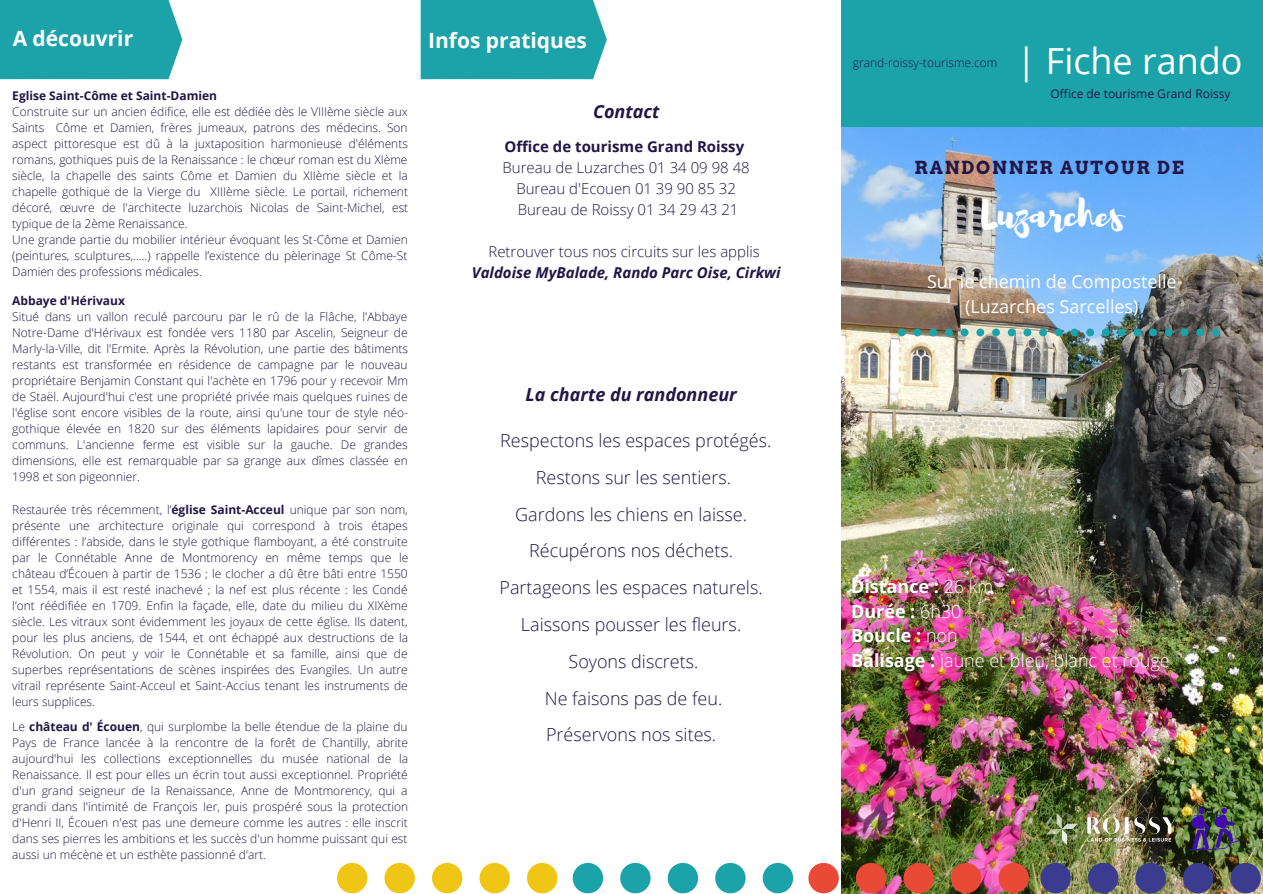
<style>
.page{position:relative;width:1263px;height:894px;background:#fff}
.page>*{position:absolute;margin:0;border:0;box-sizing:border-box;transform-origin:0 0}
.t1{font:37.35px "Brusher";letter-spacing:-.01em;color:#fff}
.t2{font:36px "Open Sans";color:#fff}
.t3{font:700 21px "Open Sans";color:#fff}
.t4{font:300 18px "Open Sans";color:#211645}
.t5{font:18px/24.8px "Open Sans";color:#fff;text-align:center}
.t6{font:700 18px "Open Sans";color:#fff}
.t7{font:300 18px "Open Sans";color:#fff}
.t8{font:italic 700 18px "Open Sans";color:#211645}
.t9{font:700 18px "Arvo";letter-spacing:.1em;color:#211645}
.t10{font:300 15px "Open Sans";color:#211645}
.t11{font:italic 700 15px "Open Sans";color:#211645}
.t12{font:700 15px "Open Sans";color:#211645}
.t13{font:300 12px/16px "Open Sans";color:#211645;text-align:justify}
.t14{font:700 12px "Open Sans";color:#211645}
.t15{font:12px "Open Sans";color:#211645}
.s1{font-weight:700}
.s2{font-weight:300}
</style>
<div class="page">
<img style="left:841px;top:0;width:422px;height:893px">
<div style="left:841px;top:0;width:421px;height:126px;background:#1ca3aa"></div>
<svg style="left:1040px;top:862px;width:31px;height:31px"></svg>
<svg style="left:1088px;top:862px;width:30px;height:31px"></svg>
<svg style="left:1135px;top:862px;width:31px;height:31px"></svg>
<svg style="left:1183px;top:862px;width:30px;height:31px"></svg>
<svg style="left:1230px;top:862px;width:31px;height:31px"></svg>
<svg style="left:808px;top:862px;width:31px;height:31px"></svg>
<svg style="left:856px;top:862px;width:30px;height:31px"></svg>
<svg style="left:903px;top:862px;width:31px;height:31px"></svg>
<svg style="left:951px;top:862px;width:30px;height:31px"></svg>
<svg style="left:998px;top:862px;width:31px;height:31px"></svg>
<svg style="left:573px;top:862px;width:30px;height:31px"></svg>
<svg style="left:620px;top:862px;width:31px;height:31px"></svg>
<svg style="left:668px;top:862px;width:30px;height:31px"></svg>
<svg style="left:715px;top:862px;width:31px;height:31px"></svg>
<svg style="left:763px;top:862px;width:30px;height:31px"></svg>
<svg style="left:337px;top:862px;width:30px;height:31px"></svg>
<svg style="left:384px;top:862px;width:31px;height:31px"></svg>
<svg style="left:432px;top:862px;width:30px;height:31px"></svg>
<svg style="left:479px;top:862px;width:31px;height:31px"></svg>
<svg style="left:527px;top:862px;width:30px;height:31px"></svg>
<div style="left:0;top:0;width:182px;height:79px;background:#1ca3aa"></div>
<div style="left:421px;top:0;width:186px;height:79px;background:#1ca3aa"></div>
<img style="left:1189px;top:803px;width:50px;height:50px">
<img style="left:898px;top:328px;width:322px;height:8px">
<img style="left:1039px;top:802px;width:142px;height:53px">
<p class="t3" style="left:13px;top:24px;width:122px">A découvrir</p>
<p class="t14" style="left:12px;top:87px;width:206px">Eglise Saint-Côme et Saint-Damien</p>
<p class="t13" style="left:12px;top:103px;width:397px">Construite sur un ancien édifice, elle est dédiée dès le VIIIème siècle aux Saints Côme et Damien, frères jumeaux, patrons des médecins. Son aspect pittoresque est dû à la juxtaposition harmonieuse d'éléments romans, gothiques puis de la Renaissance : le chœur roman est du XIème siècle, la chapelle des saints Côme et Damien du XIIème siècle et la chapelle gothique de la Vierge du XIIIème siècle. Le portail, richement décoré, œuvre de l'architecte luzarchois Nicolas de Saint-Michel, est typique de la 2ème Renaissance.</p>
<p class="t13" style="left:12px;top:231px;width:397px">Une grande partie du mobilier intérieur évoquant les St-Côme et Damien (peintures, sculptures,.....) rappelle l’existence du pèlerinage St Côme-St Damien des professions médicales.</p>
<p class="t14" style="left:12px;top:291px;width:114px">Abbaye d'Hérivaux</p>
<p class="t13" style="left:12px;top:308px;width:397px">Situé dans un vallon reculé parcouru par le rû de la Flâche, l'Abbaye Notre-Dame d'Hérivaux est fondée vers 1180 par Ascelin, Seigneur de Marly-la-Ville, dit l'Ermite. Après la Révolution, une partie des bâtiments restants est transformée en résidence de campagne par le nouveau propriétaire Benjamin Constant qui l'achète en 1796 pour y recevoir Mm de Staël. Aujourd'hui c'est une propriété privée mais quelques ruines de l'église sont encore visibles de la route, ainsi qu'une tour de style néo&shy;gothique élevée en 1820 sur des éléments lapidaires pour servir de communs. L'ancienne ferme est visible sur la gauche. De grandes dimensions, elle est remarquable par sa grange aux dîmes classée en 1998 et son pigeonnier.</p>
<p class="t13" style="left:12px;top:501px;width:397px">Restaurée très récemment, l’<span class="s1">église Saint-Acceul</span> unique par son nom, présente une architecture originale qui correspond à trois étapes différentes : l’abside, dans le style gothique flamboyant, a été construite par le Connétable Anne de Montmorency en même temps que le château d’Écouen à partir de 1536 ; le clocher a dû être bâti entre 1550 et 1554, mais il est resté inachevé ; la nef est plus récente : les Condé l’ont réédifiée en 1709. Enfin la façade, elle, date du milieu du XIXème siècle. Les vitraux sont évidemment les joyaux de cette église. Ils datent, pour les plus anciens, de 1544, et ont échappé aux destructions de la Révolution. On peut y voir le Connétable et sa famille, ainsi que de superbes représentations de scènes inspirées des Evangiles. Un autre vitrail représente Saint-Acceul et Saint-Accius tenant les instruments de leurs supplices.</p>
<p class="t13" style="left:12px;top:718px;width:397px">Le <span class="s1">château d' Écouen</span>, qui surplombe la belle étendue de la plaine du Pays de France lancée à la rencontre de la forêt de Chantilly, abrite aujourd'hui les collections exceptionnelles du musée national de la Renaissance. Il est pour elles un écrin tout aussi exceptionnel. Propriété d'un grand seigneur de la Renaissance, Anne de Montmorency, qui a grandi dans l'intimité de François Ier, puis prospéré sous la protection d'Henri II, Écouen n'est pas une demeure comme les autres : elle inscrit dans ses pierres les ambitions et les succès d'un homme puissant qui est aussi un mécène et un esthète passionné d'art.</p>
<p class="t3" style="left:428px;top:26px;width:160px">Infos pratiques</p>
<p class="t8" style="left:593px;top:98px;width:68px">Contact</p>
<p class="t12" style="left:504px;top:135px;width:241px">Office de tourisme Grand Roissy</p>
<p class="t10" style="left:503px;top:156px;width:249px">Bureau de Luzarches 01 34 09 98 48</p>
<p class="t10" style="left:516px;top:177px;width:221px">Bureau d'Ecouen 01 39 90 85 32</p>
<p class="t10" style="left:518px;top:198px;width:222px">Bureau de Roissy 01 34 29 43 21</p>
<p class="t10" style="left:488px;top:240px;width:273px">Retrouver tous nos circuits sur les applis</p>
<p class="t11" style="left:472px;top:261px;width:310px">Valdoise MyBalade, Rando Parc Oise, Cirkwi</p>
<p class="t8" style="left:526px;top:382px;width:213px">La charte du randonneur</p>
<p class="t4" style="left:500px;top:428px;width:273px">Respectons les espaces protégés.</p>
<p class="t4" style="left:536px;top:464px;width:197px">Restons sur les sentiers.</p>
<p class="t4" style="left:515px;top:501px;width:233px">Gardons les chiens en laisse.</p>
<p class="t4" style="left:529px;top:538px;width:205px">Récupérons nos déchets.</p>
<p class="t4" style="left:499px;top:574px;width:265px">Partageons les espaces naturels.</p>
<p class="t4" style="left:521px;top:611px;width:222px">Laissons pousser les fleurs.</p>
<p class="t4" style="left:569px;top:648px;width:131px">Soyons discrets.</p>
<p class="t4" style="left:545px;top:685px;width:179px">Ne faisons pas de feu.</p>
<p class="t4" style="left:546px;top:721px;width:172px">Préservons nos sites.</p>
<p class="t13" style="left:853px;top:55px;width:146px">grand-roissy-tourisme.com</p>
<p class="t2" style="left:1017px;top:36px;width:227px">| Fiche rando</p>
<p class="t15" style="left:1051px;top:85px;width:181px">Office de tourisme Grand Roissy</p>
<p class="t9" style="left:914px;top:157px;width:271px">RANDONNER AUTOUR DE</p>
<p class="t1" style="left:981px;top:190px;width:144px">Luzarches</p>
<p class="t5" style="left:927px;top:269px;width:251px">Sur le chemin de Compostelle (Luzarches Sarcelles)</p>
<p class="t6" style="left:851px;top:573px;width:144px">Distance : <span class="s2">26 km</span></p>
<p class="t6" style="left:851px;top:598px;width:112px">Durée : <span class="s2">6h30</span></p>
<p class="t6" style="left:851px;top:623px;width:108px">Boucle : <span class="s2">non</span></p>
<p class="t7" style="left:851px;top:647px;width:320px"><span class="s1">Balisage :</span> jaune et bleu, blanc et rouge</p>
</div>
